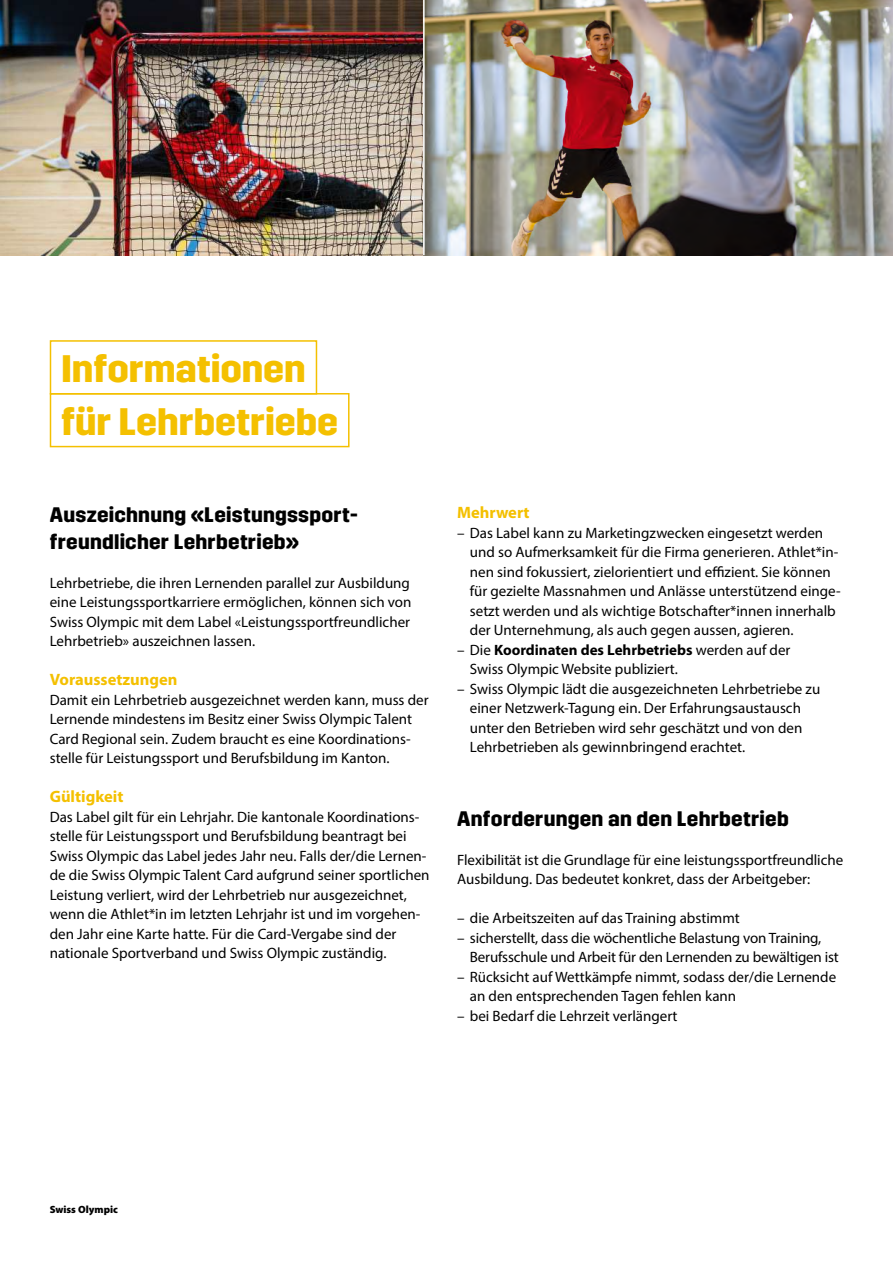
<style>
.page{position:relative;width:893px;height:1263px;background:#fff}
.page>*{position:absolute;margin:0;border:0;box-sizing:border-box;transform-origin:0 0}
.t1{font:700 38.25px/52.8px "Trim";color:#f4c000}
.t2{font:700 21px/27px "Trim";letter-spacing:.01em;color:#000}
.t3{font:700 16.5px "Myriad Pro";color:#f4c000}
.t4{font:15px/19.5px "Myriad Pro";color:#000}
.t5{font:900 10.5px "Myriad Pro";color:#000}
.s1{font-weight:700}
</style>
<div class="page">
<svg style="left:49px;top:340px;width:301px;height:108px"></svg>
<img style="left:0;top:0;width:893px;height:255px">
<hr style="left:423px;top:0;width:2px;height:255px;background:#fff">
<h1 class="t1" style="left:61px;top:343px;width:279px">Informationen für Lehrbetriebe</h1>
<h2 class="t2" style="left:50px;top:501px;width:310px">Auszeichnung «Leistungssport&shy;freundlicher Lehrbetrieb»</h2>
<p class="t4" style="left:50px;top:573px;width:363px;text-align:justify">Lehrbetriebe, die ihren Lernenden parallel zur Ausbildung eine Leistungssportkarriere ermöglichen, können sich von Swiss Olympic mit dem Label «Leistungssportfreundlicher Lehrbetrieb» auszeichnen lassen.</p>
<p class="t3" style="left:50px;top:670px;width:129px">Voraussetzungen</p>
<p class="t4" style="left:50px;top:690px;width:380px">Damit ein Lehrbetrieb ausgezeichnet werden kann, muss der Lernende mindestens im Besitz einer Swiss Olympic Talent Card Regional sein. Zudem braucht es eine Koordinations&shy;stelle für Leistungssport und Berufsbildung im Kanton.</p>
<p class="t3" style="left:50px;top:787px;width:75px">Gültigkeit</p>
<p class="t4" style="left:50px;top:807px;width:381px">Das Label gilt für ein Lehrjahr. Die kantonale Koordinations&shy;stelle für Leistungssport und Berufsbildung beantragt bei Swiss Olympic das Label jedes Jahr neu. Falls der/die Lernen&shy;de die Swiss Olympic Talent Card aufgrund seiner sportlichen Leistung verliert, wird der Lehrbetrieb nur ausgezeichnet, wenn die Athlet*in im letzten Lehrjahr ist und im vorgehen&shy;den Jahr eine Karte hatte. Für die Card-Vergabe sind der nationale Sportverband und Swiss Olympic zuständig.</p>
<p class="t3" style="left:457px;top:504px;width:74px">Mehrwert</p>
<p class="t4" style="left:470px;top:523px;width:372px;text-indent:-13px">– Das Label kann zu Marketingzwecken eingesetzt werden und so Aufmerksamkeit für die Firma generieren. Athlet*in&shy;nen sind fokussiert, zielorientiert und effizient. Sie können für gezielte Massnahmen und Anlässe unterstützend einge&shy;setzt werden und als wichtige Botschafter*innen innerhalb der Unternehmung, als auch gegen aussen, agieren.</p>
<p class="t4" style="left:470px;top:640px;width:322px;text-indent:-13px">– Die <span class="s1">Koordinaten des Lehrbetriebs</span> werden auf der<br>Swiss Olympic Website publiziert.</p>
<p class="t4" style="left:470px;top:679px;width:352px;text-indent:-13px">– Swiss Olympic lädt die ausgezeichneten Lehrbetriebe zu einer Netzwerk-Tagung ein. Der Erfahrungsaustausch unter den Betrieben wird sehr geschätzt und von den Lehrbetrieben als gewinnbringend erachtet.</p>
<h2 class="t2" style="left:457px;top:805px;width:333px">Anforderungen an den Lehrbetrieb</h2>
<p class="t4" style="left:457px;top:850px;width:388px">Flexibilität ist die Grundlage für eine leistungssportfreundliche<br>Ausbildung. Das bedeutet konkret, dass der Arbeitgeber:</p>
<p class="t4" style="left:457px;top:908px;width:284px">– die Arbeitszeiten auf das Training abstimmt</p>
<p class="t4" style="left:470px;top:928px;width:371px;text-indent:-13px">– sicherstellt, dass die wöchentliche Belastung von Training,<br>Berufsschule und Arbeit für den Lernenden zu bewältigen ist</p>
<p class="t4" style="left:470px;top:967px;width:368px;text-indent:-13px">– Rücksicht auf Wettkämpfe nimmt, sodass der/die Lernende an den entsprechenden Tagen fehlen kann</p>
<p class="t4" style="left:457px;top:1006px;width:222px">– bei Bedarf die Lehrzeit verlängert</p>
<p class="t5" style="left:50px;top:1204px;width:70px">Swiss Olympic</p>
</div>
